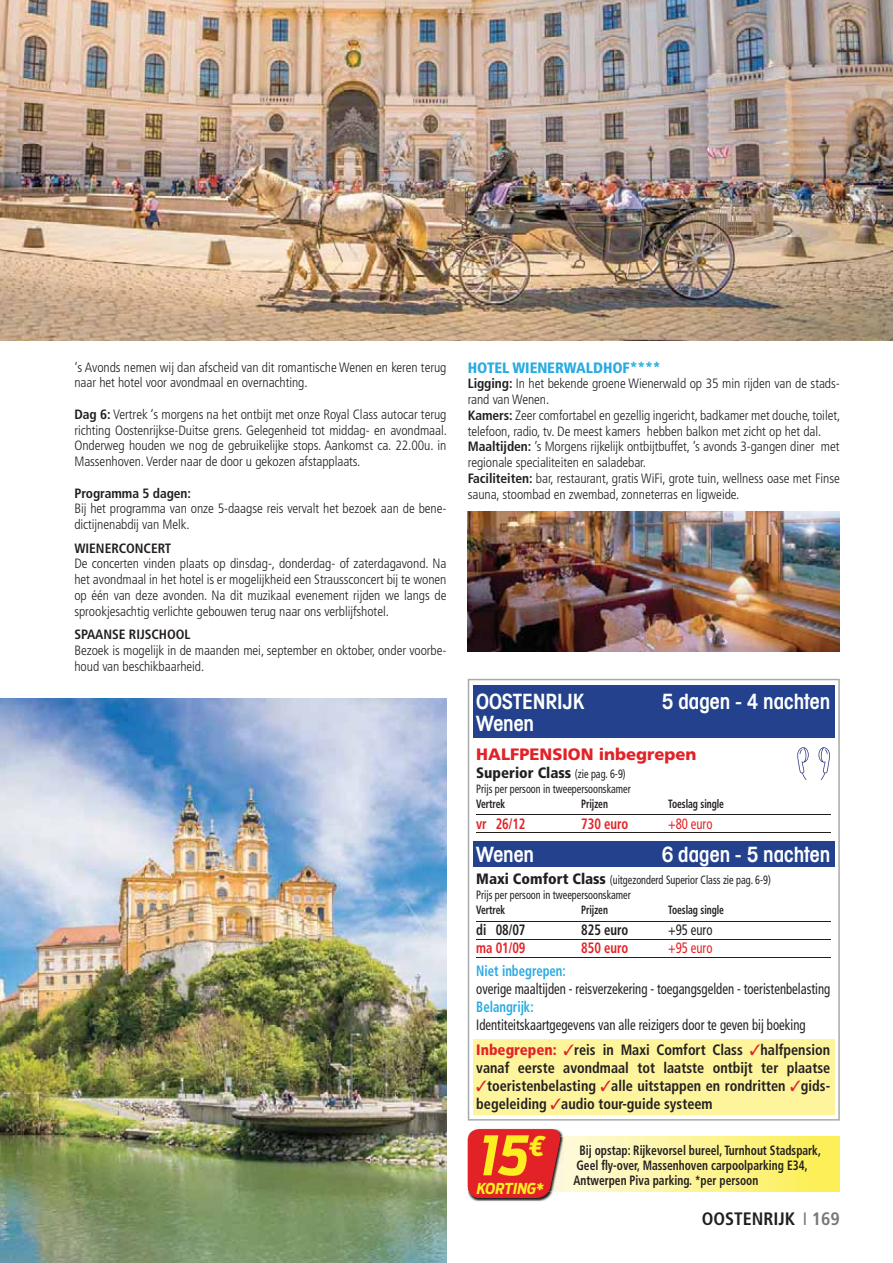
<style>
.page{position:relative;width:893px;height:1263px;background:#fff}
.page>*{position:absolute;margin:0;border:0;box-sizing:border-box;transform-origin:0 0}
.t1{font:italic 700 condensed 54px "Ford Antenna";color:#fcee21}
.t2{font:italic 700 condensed 27px "Ford Antenna";color:#fcee21}
.t3{font:600 condensed 21px "Avant Garde IT Cby BT";color:#fff}
.t4{font:700 condensed 18px "Frutiger LT Std";color:#231f20}
.t5{font:900 16.5px "Frutiger LT Std";color:#e22227}
.t6{font:condensed 15px/25.5px "Frutiger LT Std";color:#231f20;scale:.85 1}
.t7{font:700 condensed 15px "Frutiger LT Std";color:#231f20;scale:.95 1}
.t8{font:700 condensed 15px "Frutiger LT Std";letter-spacing:-.005em;color:#e22227;scale:.85 1}
.t9{font:700 condensed 15px "Frutiger LT Std";color:#29abe2;scale:.85 1}
.t10{font:900 condensed 15px "Frutiger LT Std";color:#231f20}
.t11{font:900 condensed 15px "Frutiger LT Std";letter-spacing:-.005em;color:#29abe2}
.t12{font:condensed 15px "Frutiger LT Std";letter-spacing:-.005em;color:#e22227;scale:.85 1}
.t13{font:700 condensed 15px "Frutiger LT Std";color:#231f20;scale:.85 1}
.t14{font:italic 700 condensed 15px "Ford Antenna";color:#fcee21}
.t15{font:300 condensed 13.5px/15.8px "Frutiger LT Std";letter-spacing:-.005em;color:#231f20}
.t16{font:700 condensed 13.5px/15px "Frutiger LT Std";color:#231f20;scale:.85 1}
.t17{font:700 condensed 13.5px "Frutiger LT Std";color:#231f20}
.t18{font:condensed 12px/15px "Frutiger LT Std";color:#231f20;scale:.85 1}
.t19{font:700 condensed 12px "Frutiger LT Std";letter-spacing:-.005em;color:#231f20;scale:.8 1}
.s1{font-weight:700}
.s2{font-weight:400;font-size:12px}
.s3{font-weight:900;font-size:15px}
.s4{font-weight:900;color:#e22227}
.s5{font-weight:400;color:#77787b}
.s6{color:#77787b}
</style>
<div class="page">
<img style="left:0;top:0;width:893px;height:340px">
<img style="left:0;top:699px;width:446px;height:564px">
<img style="left:468px;top:511px;width:372px;height:140px">
<svg style="left:468px;top:679px;width:372px;height:442px"></svg>
<div style="left:473px;top:1039px;width:361px;height:76px;background:#fdf49b"></div>
<div style="left:473px;top:684px;width:361px;height:53px;background:#23418d"></div>
<div style="left:473px;top:842px;width:361px;height:25px;background:#23418d"></div>
<hr style="left:476px;top:814px;width:354px;height:1px;background:#231f20">
<hr style="left:476px;top:832px;width:354px;height:1px;background:#231f20">
<hr style="left:476px;top:921px;width:354px;height:1px;background:#231f20">
<hr style="left:476px;top:939px;width:354px;height:1px;background:#231f20">
<hr style="left:476px;top:957px;width:354px;height:1px;background:#231f20">
<svg style="left:797px;top:747px;width:12px;height:33px"></svg>
<svg style="left:818px;top:747px;width:12px;height:33px"></svg>
<div style="left:564px;top:1136px;width:276px;height:56px;background:linear-gradient(to right,#fefada,#fcee50)"></div>
<img style="left:467px;top:1133px;width:96px;height:68px">
<img style="left:562px;top:1136px;width:2px;height:56px">
<svg style="left:468px;top:1129px;width:94px;height:69px;background:#de2f33"></svg>
<p class="t15" style="left:74px;top:360px;width:374px">‘s Avonds nemen wij dan afscheid van dit romantische Wenen en keren terug naar het hotel voor avondmaal en overnachting.</p>
<p class="t15" style="left:74px;top:407px;width:374px;text-align:justify"><span class="s1">Dag 6:</span> Vertrek ‘s morgens na het ontbijt met onze Royal Class autocar terug richting Oostenrijkse-Duitse grens. Gelegenheid tot middag- en avondmaal.<br>Onderweg houden we nog de gebruikelijke stops. Aankomst ca. 22.00u. in Massenhoven. Verder naar de door u gekozen afstapplaats.</p>
<p class="t17" style="left:74px;top:486px;width:118px">Programma 5 dagen:</p>
<p class="t15" style="left:74px;top:502px;width:374px">Bij het programma van onze 5-daagse reis vervalt het bezoek aan de bene&shy;dictijnenabdij van Melk.</p>
<p class="t17" style="left:74px;top:541px;width:98px">WIENERCONCERT</p>
<p class="t15" style="left:74px;top:557px;width:374px;text-align:justify">De concerten vinden plaats op dinsdag-, donderdag- of zaterdagavond. Na het avondmaal in het hotel is er mogelijkheid een Straussconcert bij te wonen op één van deze avonden. Na dit muzikaal evenement rijden we langs de sprookjesachtig verlichte gebouwen terug naar ons verblijfshotel.</p>
<p class="t17" style="left:74px;top:628px;width:117px">SPAANSE RIJSCHOOL</p>
<p class="t15" style="left:74px;top:643px;width:374px">Bezoek is mogelijk in de maanden mei, september en oktober, onder voorbe&shy;houd van beschikbaarheid.</p>
<p class="t11" style="left:468px;top:360px;width:194px">HOTEL WIENERWALDHOF****</p>
<p class="t15" style="left:468px;top:377px;width:374px"><span class="s1">Ligging:</span> In het bekende groene Wienerwald op 35 min rijden van de stads&shy;rand van Wenen.<br><span class="s1">Kamers:</span> Zeer comfortabel en gezellig ingericht, badkamer met douche, toilet, telefoon, radio, tv. De meest kamers hebben balkon met zicht op het dal.<br><span class="s1">Maaltijden:</span> ’s Morgens rijkelijk ontbijtbuffet, ’s avonds 3-gangen diner met regionale specialiteiten en saladebar.<br><span class="s1">Faciliteiten:</span> bar, restaurant, gratis WiFi, grote tuin, wellness oase met Finse sauna, stoombad en zwembad, zonneterras en ligweide.</p>
<h3 class="t3" style="left:476px;top:691px;width:109px">OOSTENRIJK</h3>
<h3 class="t3" style="left:662px;top:691px;width:170px">5 dagen - 4 nachten</h3>
<h3 class="t3" style="left:476px;top:713px;width:59px">Wenen</h3>
<p class="t5" style="left:476px;top:746px;width:222px">HALFPENSION inbegrepen</p>
<p class="t10" style="left:476px;top:765px;width:151px">Superior Class <span class="s2">(zie pag. 6-9)</span></p>
<p class="t18" style="left:476px;top:782px;width:183px">Prijs per persoon in tweepersoonskamer</p>
<p class="t19" style="left:476px;top:798px;width:38px">Vertrek</p>
<p class="t19" style="left:581px;top:798px;width:35px">Prijzen</p>
<p class="t19" style="left:668px;top:798px;width:71px">Toeslag single</p>
<p class="t8" style="left:476px;top:816px;width:60px">vr 26/12</p>
<p class="t8" style="left:581px;top:816px;width:57px">730 euro</p>
<p class="t12" style="left:668px;top:816px;width:54px">+80 euro</p>
<h3 class="t3" style="left:476px;top:844px;width:59px">Wenen</h3>
<h3 class="t3" style="left:662px;top:844px;width:170px">6 dagen - 5 nachten</h3>
<p class="t18" style="left:476px;top:873px;width:348px"><span class="s3">Maxi Comfort Class</span> (uitgezonderd Superior Class zie pag. 6-9)<br>Prijs per persoon in tweepersoonskamer</p>
<p class="t19" style="left:476px;top:904px;width:38px">Vertrek</p>
<p class="t19" style="left:581px;top:904px;width:35px">Prijzen</p>
<p class="t19" style="left:668px;top:904px;width:71px">Toeslag single</p>
<p class="t13" style="left:476px;top:923px;width:60px">di 08/07</p>
<p class="t13" style="left:581px;top:923px;width:57px">825 euro</p>
<p class="t6" style="left:668px;top:918px;width:54px">+95 euro</p>
<p class="t8" style="left:476px;top:941px;width:60px">ma 01/09</p>
<p class="t8" style="left:581px;top:941px;width:57px">850 euro</p>
<p class="t12" style="left:668px;top:941px;width:54px">+95 euro</p>
<p class="t9" style="left:476px;top:963px;width:107px">Niet inbegrepen:</p>
<p class="t6" style="left:476px;top:976px;width:418px">overige maaltijden - reisverzekering - toegangsgelden - toeristenbelasting</p>
<p class="t9" style="left:476px;top:999px;width:69px">Belangrijk:</p>
<p class="t6" style="left:476px;top:1012px;width:418px">Identiteitskaartgegevens van alle reizigers door te geven bij boeking<br><span class="s4">Inbegrepen:</span> <span class="s1">reis in Maxi Comfort Class halfpension</span></p>
<p class="t7" style="left:476px;top:1061px;width:374px">vanaf eerste avondmaal tot laatste ontbijt ter plaatse</p>
<p class="t7" style="left:487px;top:1079px;width:363px">toeristenbelasting alle uitstappen en rondritten gids-</p>
<p class="t7" style="left:476px;top:1097px;width:250px">begeleiding audio tour-guide systeem</p>
<p class="t16" style="left:576px;top:1143px;width:289px">Bij opstap: Rijkevorsel bureel, Turnhout Stadspark,<br>Geel fly-over, Massenhoven carpoolparking E34,</p>
<h1 class="t1" style="left:480px;top:1125px;width:51px">15</h1>
<h2 class="t2" style="left:529px;top:1131px;width:18px">€</h2>
<p class="t14" style="left:477px;top:1180px;width:69px">KORTING*</p>
<p class="t16" style="left:573px;top:1173px;width:219px">Antwerpen Piva parking. *per persoon</p>
<h3 class="t4" style="left:702px;top:1210px;width:139px">OOSTENRIJK <span class="s5">I</span> <span class="s6">169</span></h3>
</div>
